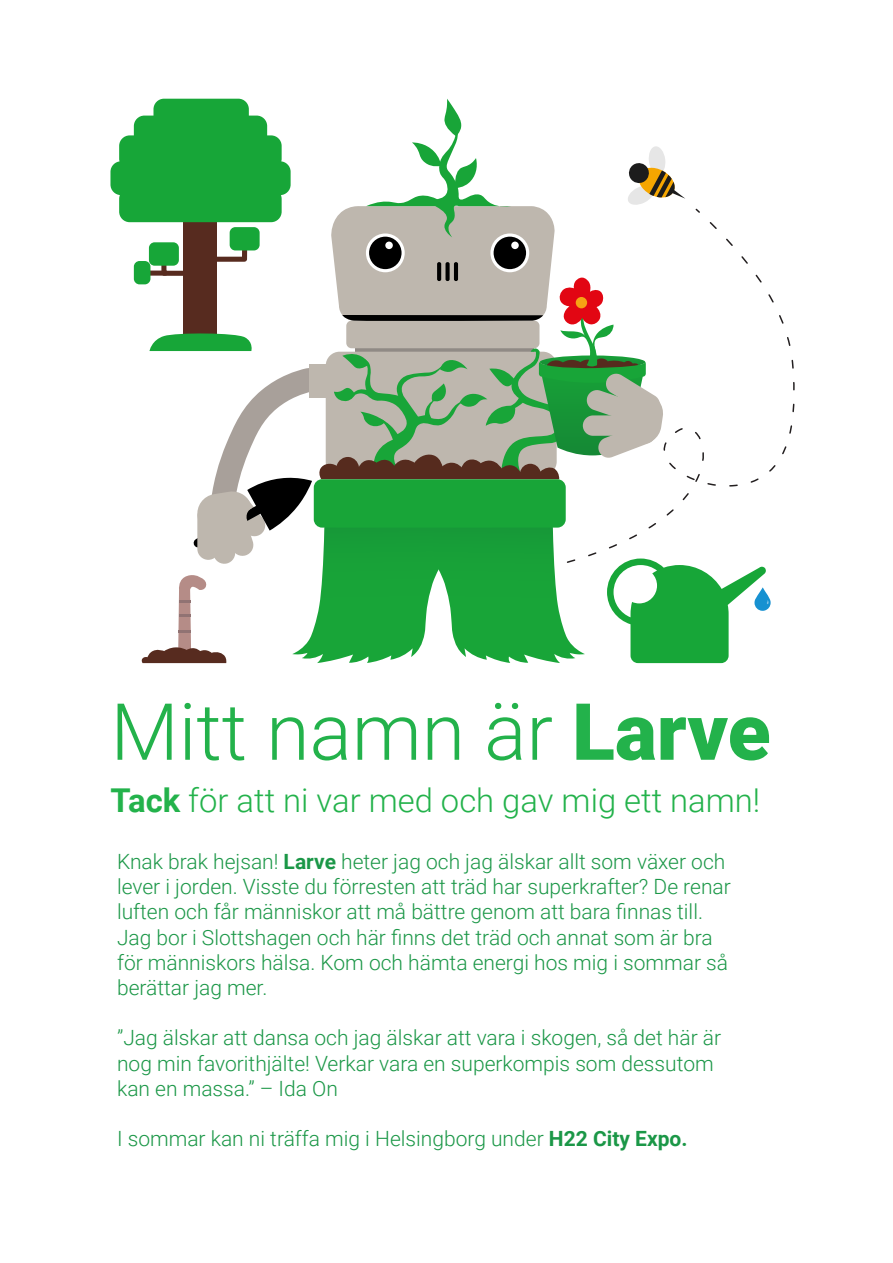
<style>
.page{position:relative;width:893px;height:1263px;background:#fff}
.page>*{position:absolute;margin:0;border:0;box-sizing:border-box;transform-origin:0 0}
.t1{font:300 78.9px "Roboto";color:#23b24b}
.t2{font:300 32.85px "Roboto";color:#23b24b}
.t3{font:300 21px/25.2px "Roboto";color:#1b9747}
.s1{font-weight:900}
.s2{font-weight:700}
</style>
<div class="page">
<div style="left:134px;top:116px;width:133px;height:33px;background:#17a638;border-radius:10px"></div>
<div style="left:119px;top:135px;width:163px;height:34px;background:#17a638;border-radius:10px"></div>
<div style="left:110px;top:161px;width:181px;height:34px;background:#17a638;border-radius:10px"></div>
<div style="left:119px;top:188px;width:163px;height:34px;background:#17a638;border-radius:10px"></div>
<div style="left:134px;top:261px;width:16px;height:23px;background:#17a638;border-radius:6px"></div>
<svg style="left:141px;top:99px;width:654px;height:564px"></svg>
<p class="t1" style="left:110px;top:676px;width:662px">Mitt namn är <span class="s1">Larve</span></p>
<p class="t2" style="left:110px;top:777px;width:651px"><span class="s2">Tack</span> för att ni var med och gav mig ett namn!</p>
<p class="t3" style="left:117px;top:848px;width:615px">Knak brak hejsan! <span class="s2">Larve</span> heter jag och jag älskar allt som växer och lever i jorden. Visste du förresten att träd har superkrafter? De renar luften och får människor att må bättre genom att bara finnas till.<br>Jag bor i Slottshagen och här finns det träd och annat som är bra för människors hälsa. Kom och hämta energi hos mig i sommar så berättar jag mer.</p>
<p class="t3" style="left:117px;top:1024px;width:606px">”Jag älskar att dansa och jag älskar att vara i skogen, så det här är nog min favorithjälte! Verkar vara en superkompis som dessutom kan en massa.” – Ida On</p>
<p class="t3" style="left:117px;top:1125px;width:572px">I sommar kan ni träffa mig i Helsingborg under <span class="s2">H22 City Expo.</span></p>
</div>
